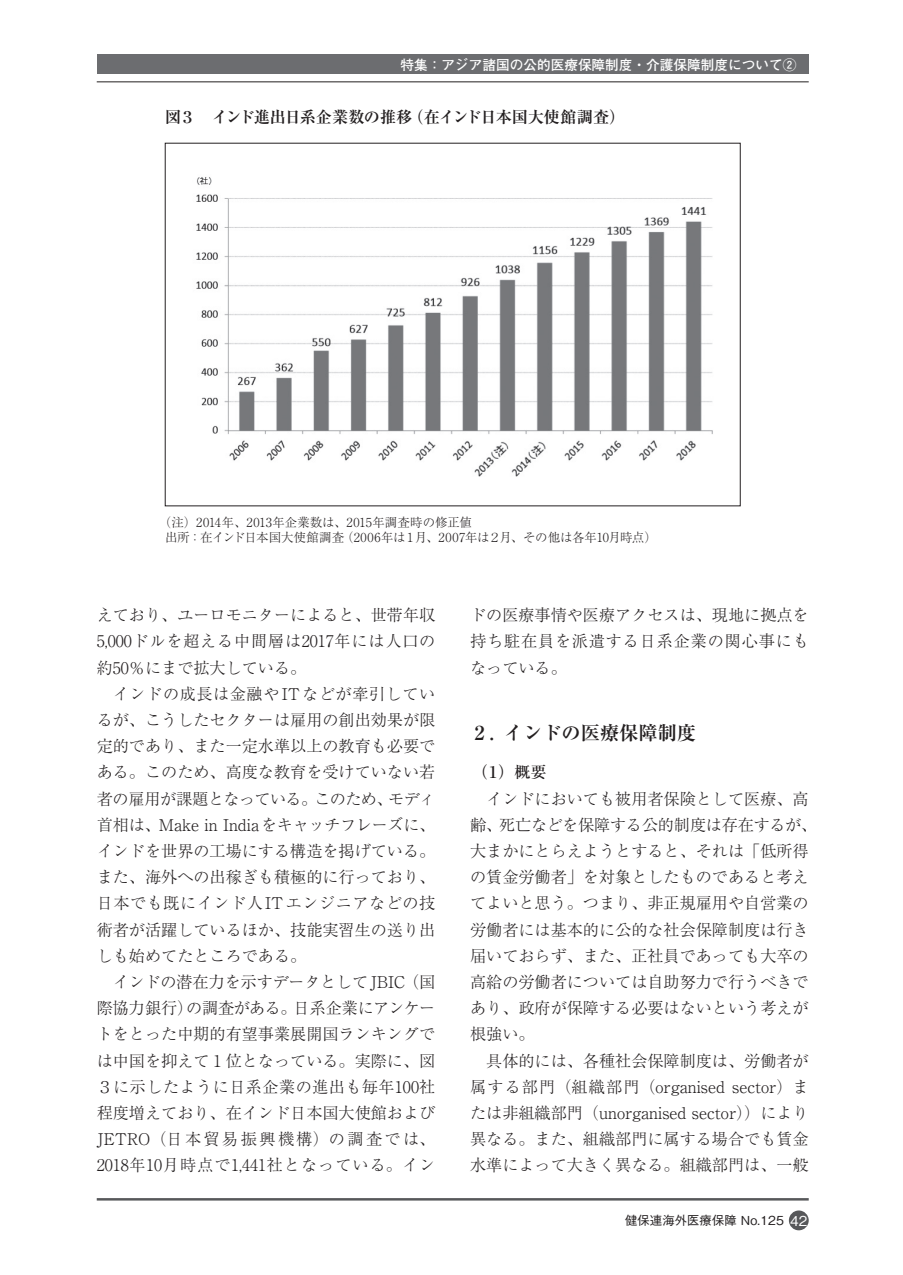
<style>
.page{position:relative;width:903px;height:1275px;background:#fff}
.page>*{position:absolute;margin:0;border:0;box-sizing:border-box;transform-origin:0 0}
.t1{font:700 19.25px "Ryumin Pr 6 N";color:#231f20}
.t2{font:300 16.1px/26.2px "Ryumin Pr 6 N";color:#231f20;text-align:justify}
.t3{font:700 16.1px "Ryumin Pr 6 N";letter-spacing:-.025em;color:#231f20}
.t4{font:500 16.1px "Ryumin Pr 6 N";color:#231f20}
.t5{font:700 13.65px "Futo Go B101 Pr 6 N";color:#fff}
.t6{font:300 12.42px/14.9px "Ryumin Pr 6 N";color:#231f20}
.t7{font:500 12.42px "Gothic BBB Pr 6 N";color:#231f20}
.s1{font-size:13.65px;color:#fff}
</style>
<div class="page">
<img style="left:196px;top:177px;width:517px;height:300px">
<div style="left:789px;top:1210px;width:20px;height:20px;background:#57585a;border-radius:50%"></div>
<div style="left:97px;top:55px;width:712px;height:19px;background:#6c6d70"></div>
<hr style="left:97px;top:81px;width:712px;height:1px;background:#231f20">
<hr style="left:97px;top:1198px;width:712px;height:2px;background:#57585a">
<p class="t5" style="left:401px;top:54px;width:397px">特集：アジア諸国の公的医療保障制度・介護保障制度について②</p>
<p class="t3" style="left:165px;top:105px;width:461px">図3　インド進出日系企業数の推移（在インド日本国大使館調査）</p>
<p class="t6" style="left:165px;top:514px;width:493px;text-indent:-6px">（注）2014年、2013年企業数は、2015年調査時の修正値<br>出所：在インド日本国大使館調査（2006年は1月、2007年は2月、その他は各年10月時点）</p>
<p class="t2" style="left:97px;top:601px;width:340px">えており、ユーロモニターによると、世帯年収5,000ドルを超える中間層は2017年には人口の約50％にまで拡大している。</p>
<p class="t2" style="left:97px;top:680px;width:340px;text-indent:16px">インドの成長は金融やITなどが牽引しているが、こうしたセクターは雇用の創出効果が限定的であり、また一定水準以上の教育も必要である。このため、高度な教育を受けていない若者の雇用が課題となっている。このため、モディ首相は、Make in Indiaをキャッチフレーズに、インドを世界の工場にする構造を掲げている。また、海外への出稼ぎも積極的に行っており、日本でも既にインド人ITエンジニアなどの技術者が活躍しているほか、技能実習生の送り出しも始めてたところである。</p>
<p class="t2" style="left:97px;top:968px;width:340px;text-indent:16px">インドの潜在力を示すデータとして JBIC（国際協力銀行）の調査がある。日系企業にアンケートをとった中期的有望事業展開国ランキングでは中国を抑えて1位となっている。実際に、図3に示したように日系企業の進出も毎年100社程度増えており、在インド日本国大使館およびJETRO（日本貿易振興機構）の調査では、2018年10月時点で1,441社となっている。イン</p>
<p class="t2" style="left:470px;top:601px;width:340px">ドの医療事情や医療アクセスは、現地に拠点を持ち駐在員を派遣する日系企業の関心事にもなっている。</p>
<p class="t1" style="left:470px;top:718px;width:228px">2．インドの医療保障制度</p>
<p class="t4" style="left:472px;top:760px;width:76px">（1）概要</p>
<p class="t2" style="left:470px;top:784px;width:348px;text-align:left;text-indent:16px">インドにおいても被用者保険として医療、高齢、死亡などを保障する公的制度は存在するが、大まかにとらえようとすると、それは「低所得の賃金労働者」を対象としたものであると考えてよいと思う。つまり、非正規雇用や自営業の労働者には基本的に公的な社会保障制度は行き届いておらず、また、正社員であっても大卒の高給の労働者については自助努力で行うべきであり、政府が保障する必要はないという考えが根強い。</p>
<p class="t2" style="left:470px;top:1046px;width:340px;text-indent:16px">具体的には、各種社会保障制度は、労働者が属する部門（組織部門（organised sector）または非組織部門（unorganised sector））により異なる。また、組織部門に属する場合でも賃金水準によって大きく異なる。組織部門は、一般</p>
<p class="t7" style="left:625px;top:1210px;width:184px">健保連海外医療保障 No.125 <span class="s1">42</span></p>
</div>
